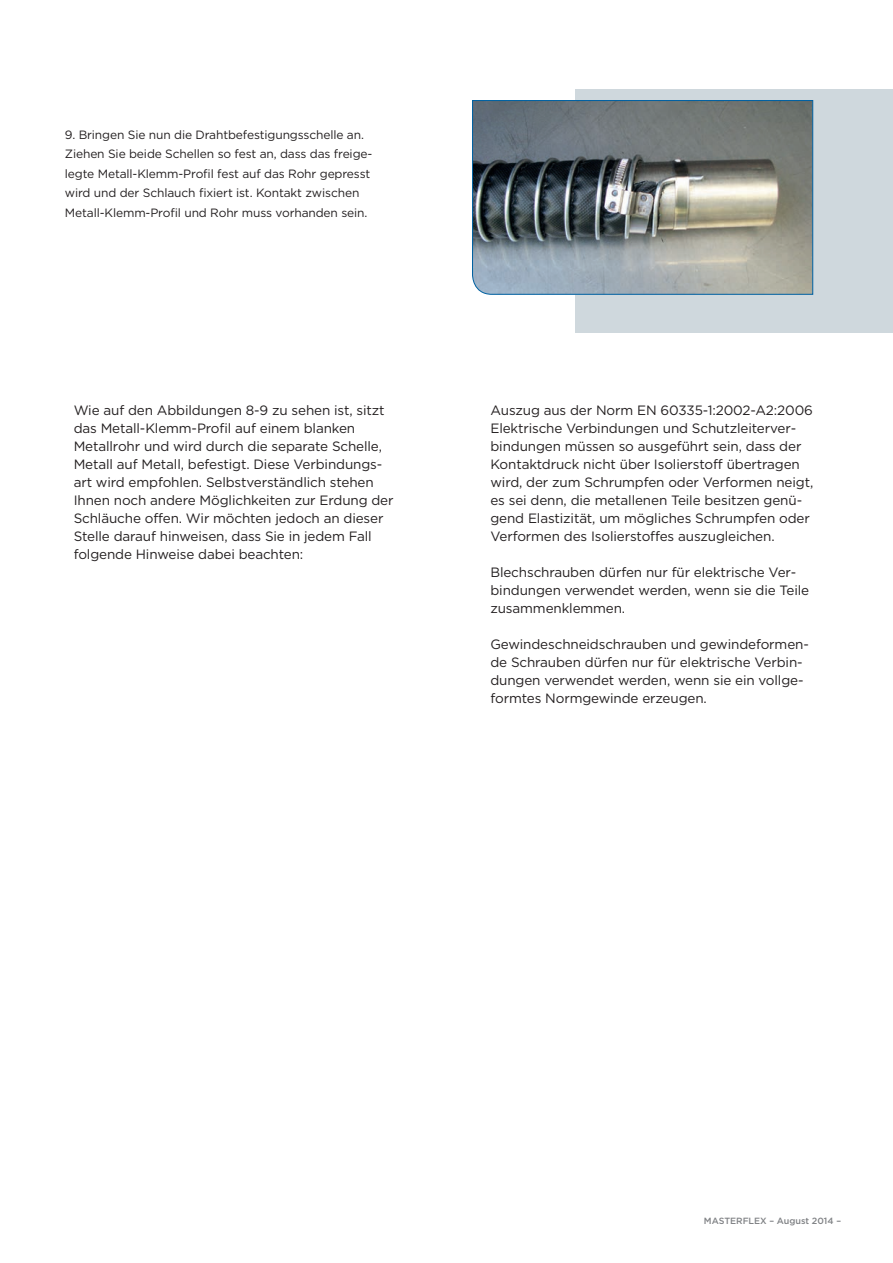
<style>
.page{position:relative;width:893px;height:1263px;background:#fff}
.page>*{position:absolute;margin:0;border:0;box-sizing:border-box;transform-origin:0 0}
.t1{font:13.5px/18px "Gotham";letter-spacing:-.01em;color:#231f20}
.t2{font:12px/19.5px "Gotham";letter-spacing:-.01em;color:#231f20}
.t3{font:500 9px "Gotham";color:#808285}
</style>
<div class="page">
<div style="left:575px;top:89px;width:318px;height:244px;background:#cfd8dd"></div>
<img style="left:472px;top:100px;width:342px;height:195px">
<p class="t2" style="left:65px;top:125px;width:309px">9. Bringen Sie nun die Drahtbefestigungsschelle an.<br>Ziehen Sie beide Schellen so fest an, dass das freige&shy;legte Metall-Klemm-Profil fest auf das Rohr gepresst wird und der Schlauch fixiert ist. Kontakt zwischen Metall-Klemm-Profil und Rohr muss vorhanden sein.</p>
<p class="t1" style="left:74px;top:401px;width:321px">Wie auf den Abbildungen 8-9 zu sehen ist, sitzt das Metall-Klemm-Profil auf einem blanken Metallrohr und wird durch die separate Schelle, Metall auf Metall, befestigt. Diese Verbindungs&shy;art wird empfohlen. Selbstverständlich stehen Ihnen noch andere Möglichkeiten zur Erdung der Schläuche offen. Wir möchten jedoch an dieser Stelle darauf hinweisen, dass Sie in jedem Fall folgende Hinweise dabei beachten:</p>
<p class="t1" style="left:490px;top:401px;width:324px">Auszug aus der Norm EN 60335-1:2002-A2:2006<br>Elektrische Verbindungen und Schutzleiterver&shy;bindungen müssen so ausgeführt sein, dass der Kontaktdruck nicht über Isolierstoff übertragen wird, der zum Schrumpfen oder Verformen neigt, es sei denn, die metallenen Teile besitzen genü&shy;gend Elastizität, um mögliches Schrumpfen oder Verformen des Isolierstoffes auszugleichen.</p>
<p class="t1" style="left:490px;top:563px;width:320px">Blechschrauben dürfen nur für elektrische Ver&shy;bindungen verwendet werden, wenn sie die Teile zusammenklemmen.</p>
<p class="t1" style="left:490px;top:635px;width:320px">Gewindeschneidschrauben und gewindeformen&shy;de Schrauben dürfen nur für elektrische Verbin&shy;dungen verwendet werden, wenn sie ein vollge&shy;formtes Normgewinde erzeugen.</p>
<p class="t3" style="left:704px;top:1215px;width:139px">MASTERFLEX – August 2014 –</p>
</div>
